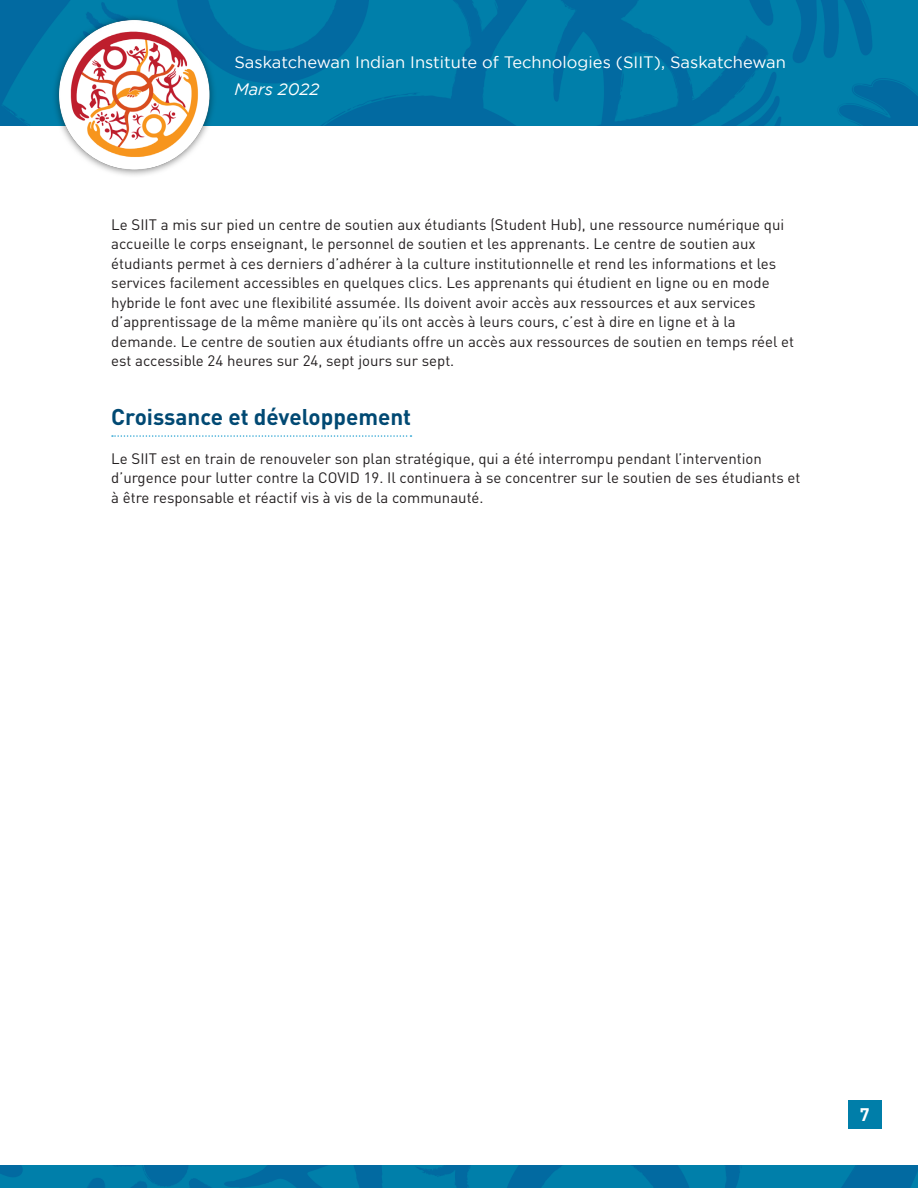
<style>
.page{position:relative;width:918px;height:1188px;background:#fff}
.page>*{position:absolute;margin:0;border:0;box-sizing:border-box;transform-origin:0 0}
.Headers{font:700 22.5px "DIN Pro";color:#014973}
.t1{font:700 18px "DIN Pro";color:#fff}
.t2{font:16.5px "Gotham";color:#fff}
.t3{font:italic 16.5px "Gotham";color:#fff}
.Body_Text{font:15px/19.5px "DIN Pro";color:#231f20}
</style>
<div class="page">
<img style="left:0;top:0;width:918px;height:126px">
<img style="left:0;top:1165px;width:918px;height:23px">
<div style="left:848px;top:1100px;width:33px;height:29px;background:#007ea9"></div>
<img style="left:53px;top:0;width:175px;height:176px">
<svg style="left:112px;top:435px;width:300px;height:2px"></svg>
<p class="t2" style="left:234px;top:53px;width:553px">Saskatchewan Indian Institute of Technologies (SIIT), Saskatchewan</p>
<p class="t3" style="left:234px;top:80px;width:86px">Mars 2022</p>
<p class="Body_Text" style="left:111px;top:214px;width:685px">Le SIIT a mis sur pied un centre de soutien aux étudiants (Student Hub), une ressource numérique qui accueille le corps enseignant, le personnel de soutien et les apprenants. Le centre de soutien aux étudiants permet à ces derniers d’adhérer à la culture institutionnelle et rend les informations et les services facilement accessibles en quelques clics. Les apprenants qui étudient en ligne ou en mode hybride le font avec une flexibilité assumée. Ils doivent avoir accès aux ressources et aux services d’apprentissage de la même manière qu’ils ont accès à leurs cours, c’est à dire en ligne et à la demande. Le centre de soutien aux étudiants offre un accès aux ressources de soutien en temps réel et est accessible 24 heures sur 24, sept jours sur sept.</p>
<p class="Headers" style="left:111px;top:401px;width:302px">Croissance et développement</p>
<p class="Body_Text" style="left:111px;top:448px;width:691px">Le SIIT est en train de renouveler son plan stratégique, qui a été interrompu pendant l’intervention d’urgence pour lutter contre la COVID 19. Il continuera à se concentrer sur le soutien de ses étudiants et à être responsable et réactif vis à vis de la communauté.</p>
<p class="t1" style="left:860px;top:1103px;width:11px">7</p>
</div>
